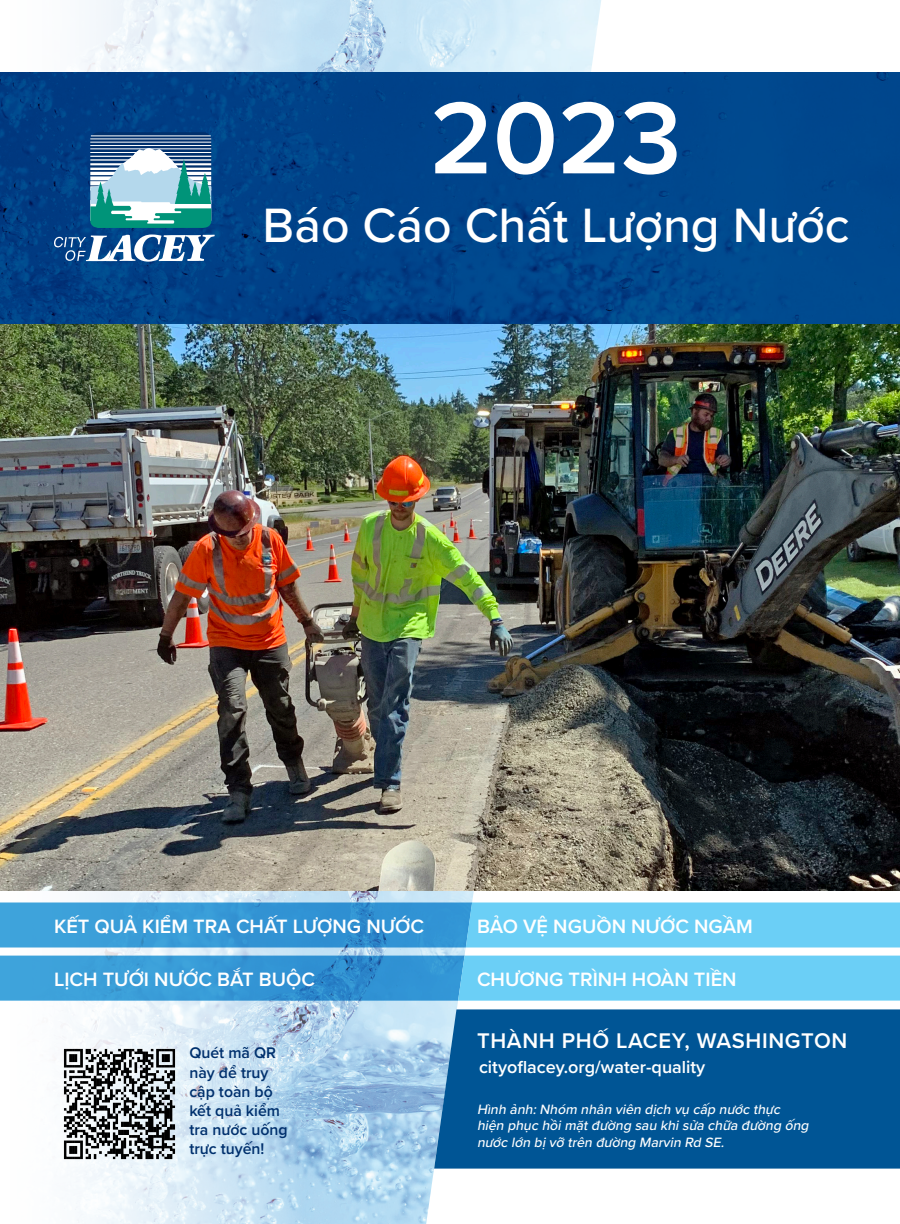
<style>
.page{position:relative;width:900px;height:1224px;background:#fff}
.page>*{position:absolute;margin:0;border:0;box-sizing:border-box;transform-origin:0 0}
.Heading{font:600 105.8px "Proxima Nova";color:#fff}
.Heading-2{font:500 50px "Proxima Nova";color:#fff}
.t1{font:600 22px "Proxima Nova";letter-spacing:.03em;color:#fff}
.t2{font:600 20px "Proxima Nova";color:#fff}
.t3{font:600 18px "Proxima Nova";color:#fff}
.Subhead{font:600 16px/19.2px "Proxima Nova";color:#00306d}
.Body_bold{font:italic 500 14px/16.8px "Proxima Nova";color:#fff}
</style>
<div class="page">
<img style="left:0;top:891px;width:544px;height:333px">
<img style="left:81px;top:0;width:520px;height:72px">
<img style="left:0;top:72px;width:900px;height:819px">
<svg style="left:0;top:903px;width:900px;height:45px;background:#50b3e5"></svg>
<svg style="left:0;top:956px;width:900px;height:45px;background:#50b2e5"></svg>
<div style="left:434px;top:1009px;width:466px;height:160px;background:#005595"></div>
<svg style="left:90px;top:132px;width:121px;height:96px"></svg>
<hr style="left:90px;top:145px;width:121px;height:1px;background:#fff">
<hr style="left:90px;top:142px;width:121px;height:1px;background:#fff">
<hr style="left:90px;top:139px;width:121px;height:1px;background:#fff">
<hr style="left:91px;top:136px;width:120px;height:1px;background:#fff">
<svg style="left:90px;top:148px;width:121px;height:80px"></svg>
<svg style="left:54px;top:234px;width:161px;height:28px"></svg>
<img style="left:54px;top:1038px;width:132px;height:132px">
<p class="Heading" style="left:430px;top:59px;width:253px">2023</p>
<p class="Heading-2" style="left:263px;top:188px;width:589px">Báo Cáo Chất Lượng Nước</p>
<h3 class="t2" style="left:54px;top:911px;width:372px">KẾT QUẢ KIỂM TRA CHẤT LƯỢNG NƯỚC</h3>
<h3 class="t2" style="left:54px;top:964px;width:263px">LỊCH TƯỚI NƯỚC BẮT BUỘC</h3>
<p class="Subhead" style="left:189px;top:1043px;width:100px">Quét mã QR này để truy cập toàn bộ kết quả kiểm tra nước uống trực tuyến!</p>
<h3 class="t2" style="left:477px;top:911px;width:277px">BẢO VỆ NGUỒN NƯỚC NGẦM</h3>
<h3 class="t2" style="left:477px;top:964px;width:261px">CHƯƠNG TRÌNH HOÀN TIỀN</h3>
<h3 class="t1" style="left:477px;top:1024px;width:372px">THÀNH PHỐ LACEY, WASHINGTON</h3>
<p class="t3" style="left:479px;top:1054px;width:228px">cityoflacey.org/water-quality</p>
<p class="Body_bold" style="left:477px;top:1100px;width:337px">Hình ảnh:Nhóm nhân viên dịch vụ cấp nước thực hiện phục hồimặtđường sau khisửa chữa đường ống nước lớn bịvỡ trên đường Marvin Rd SE.</p>
</div>
